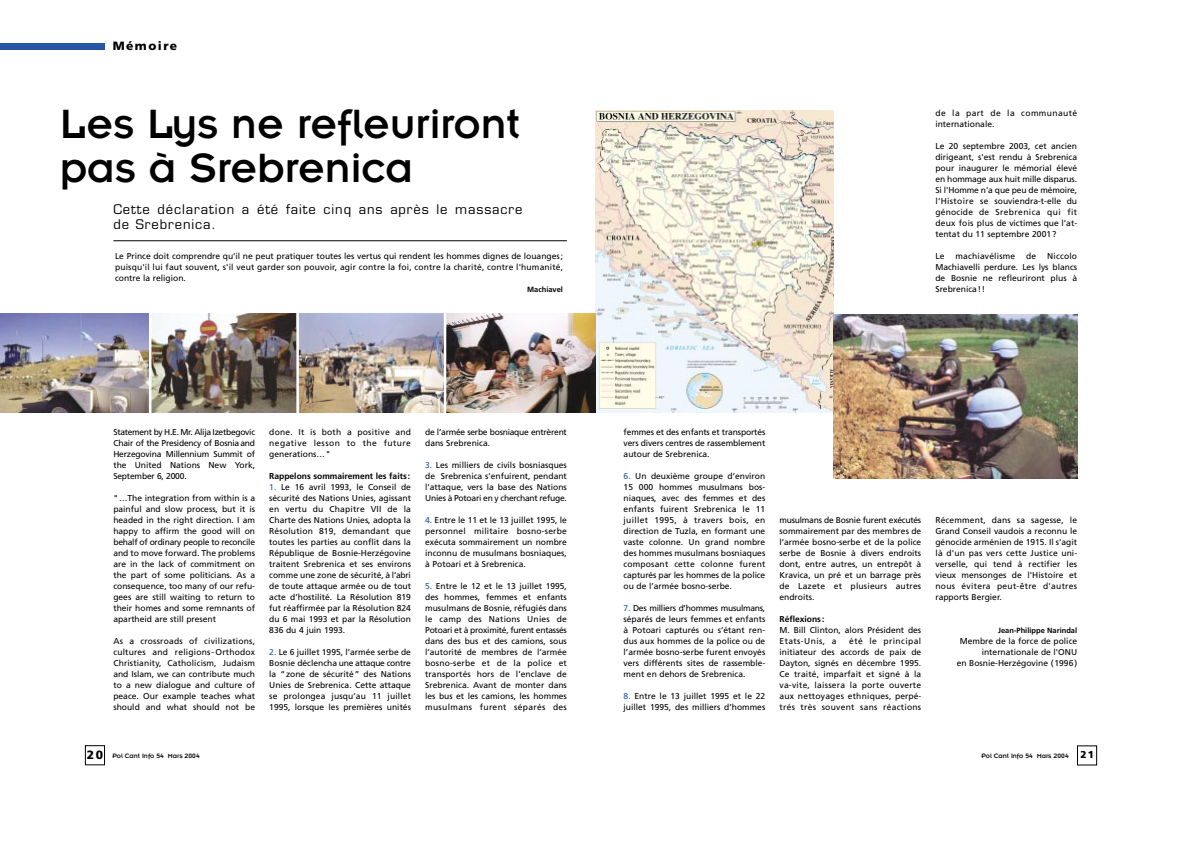
<style>
.page{position:relative;width:1191px;height:842px;background:#fff}
.page>*{position:absolute;margin:0;border:0;box-sizing:border-box;transform-origin:0 0}
.t1{font:45px/44px "Insignia";color:#000}
.t2{font:13px/15px "Eurostile";letter-spacing:.07em;color:#000}
.t3{font:900 12px "Frutiger";letter-spacing:.12em;color:#000}
.t4{font:8.5px/11px "Frutiger";color:#000;text-align:justify}
.t5{font:8.5px/11px "Frutiger";letter-spacing:-.03em;color:#000}
.t6{font:700 8.5px "Frutiger";color:#000}
.t7{font:8.5px/11px "Frutiger";letter-spacing:.045em;color:#000}
.t8{font:8.5px "Frutiger";letter-spacing:.02em;color:#000}
.t9{font:700 7.5px "Frutiger";color:#000}
.t10{font:7px "Insignia";color:#000}
.s1{color:#2556a3}
.s2{font-family:"Frutiger";font-weight:900;font-size:12px}
.s3{font-family:"Frutiger";font-weight:900;font-size:10px}
</style>
<div class="page">
<div style="left:1077px;top:746px;width:20px;height:19px;border:1px solid #000"></div>
<hr style="left:113px;top:241px;width:454px;height:1px;background:#000">
<div style="left:0;top:44px;width:105px;height:6px;background:#2556a3"></div>
<div style="left:85px;top:745px;width:20px;height:20px;border:1px solid #000"></div>
<img style="left:595px;top:111px;width:238px;height:302px">
<img style="left:833px;top:314px;width:244px;height:165px">
<img style="left:0;top:314px;width:595px;height:99px">
<hr style="left:149px;top:312px;width:2px;height:104px;background:#fff">
<hr style="left:296px;top:312px;width:3px;height:104px;background:#fff">
<hr style="left:444px;top:311px;width:2px;height:104px;background:#fff">
<h3 class="t3" style="left:113px;top:41px;width:66px">Mémoire</h3>
<h1 class="t1" style="left:60px;top:105px;width:462px">Les Lys ne refleuriront pas à Srebrenica</h1>
<h2 class="t2" style="left:113px;top:203px;width:411px">Cette déclaration a été faite cinq ans après le massacre de Srebrenica.</h2>
<p class="t4" style="left:115px;top:251px;width:450px">Le Prince doit comprendre qu'il ne peut pratiquer toutes les vertus qui rendent les hommes dignes de louanges; puisqu'il lui faut souvent, s'il veut garder son pouvoir, agir contre la foi, contre la charité, contre l'humanité, contre la religion.</p>
<p class="t9" style="left:527px;top:286px;width:37px">Machiavel</p>
<p class="t4" style="left:113px;top:427px;width:143px">Statement by H.E. Mr. Alija Izetbegovic Chair of the Presidency of Bosniaand Herzegovina Millennium Summit of the United Nations New York, September 6, 2000.</p>
<p class="t4" style="left:113px;top:493px;width:143px">"…The integration from within is a painful and slow process, but it is headed in the right direction. I am happy to affirm the good will on behalf of ordinary people to reconcile and to move forward. The problems are in the lack of commitment on the part of some politicians. As a consequence, too many of our refu&shy;gees are still waiting to return to their homes and some remnants of apartheid are still present</p>
<p class="t4" style="left:113px;top:636px;width:143px">As a crossroads of civilizations, cultures and religions-Orthodox Christianity, Catholicism, Judaism and Islam, we can contribute much to a new dialogue and culture of peace. Our example teaches what should and what should not be</p>
<p class="t4" style="left:269px;top:427px;width:143px">done. It is both a positive and negative lesson to the future generations…"</p>
<p class="t6" style="left:269px;top:472px;width:142px">Rappelons sommairement les faits:</p>
<p class="t4" style="left:269px;top:482px;width:143px"><span class="s1">1.</span> Le 16 avril 1993, le Conseil de sécurité des Nations Unies, agissant en vertu du Chapitre VII de la Charte des Nations Unies, adopta la Résolution 819, demandant que toutes les parties au conflit dans la République de Bosnie-Herzégovine traitent Srebrenica et ses environs comme une zone de sécurité, à l’abri de toute attaque armée ou de tout acte d’hostilité. La Résolution 819 fut réaffirmée par la Résolution 824 du 6 mai 1993 et par la Résolution 836 du 4 juin 1993.</p>
<p class="t4" style="left:269px;top:647px;width:143px"><span class="s1">2.</span> Le 6 juillet 1995, l’armée serbe de Bosnie déclencha une attaque contre la “zone de sécurité” des Nations Unies de Srebrenica. Cette attaque se prolongea jusqu’au 11 juillet 1995, lorsque les premières unités</p>
<p class="t5" style="left:425px;top:427px;width:143px">de l’armée serbe bosniaque entrèrent dans Srebrenica.</p>
<p class="t4" style="left:425px;top:460px;width:143px"><span class="s1">3.</span> Les milliers de civils bosniasques de Srebrenica s'enfuirent, pendant l'attaque, vers la base des Nations Unies à Potoari en y cherchant refuge.</p>
<p class="t4" style="left:425px;top:515px;width:143px"><span class="s1">4.</span> Entre le 11 et le 13 juillet 1995, le personnel militaire bosno-serbe exécuta sommairement un nombre inconnu de musulmans bosniaques, à Potoari et à Srebrenica.</p>
<p class="t4" style="left:425px;top:581px;width:143px"><span class="s1">5.</span> Entre le 12 et le 13 juillet 1995, des hommes, femmes et enfants musulmans de Bosnie, réfugiés dans le camp des Nations Unies de Potoari et à proximité, furent entassés dans des bus et des camions, sous l’autorité de membres de l’armée bosno-serbe et de la police et transportés hors de l’enclave de Srebrenica. Avant de monter dans les bus et les camions, les hommes musulmans furent séparés des</p>
<p class="t10" style="left:87px;top:753px;width:114px"><span class="s2">20</span> Pol Cant Info 54 Mars 2004</p>
<p class="t7" style="left:935px;top:108px;width:143px">de la part de la communauté internationale.</p>
<p class="t4" style="left:935px;top:141px;width:143px">Le 20 septembre 2003, cet ancien dirigeant, s'est rendu à Srebrenica pour inaugurer le mémorial élevé en hommage aux huit mille disparus.<br>Si l'Homme n'a que peu de mémoire, l'Histoire se souviendra-t-elle du génocide de Srebrenica qui fit deux fois plus de victimes que l'at&shy;tentat du 11 septembre 2001?</p>
<p class="t4" style="left:935px;top:251px;width:11px">Le</p>
<p class="t8" style="left:955px;top:252px;width:61px">machiavélisme</p>
<p class="t4" style="left:1026px;top:251px;width:12px">de</p>
<p class="t4" style="left:935px;top:251px;width:143px;text-indent:112px">Niccolo Machiavelli perdure. Les lys blancs de Bosnie ne refleuriront plus à Srebrenica!!</p>
<p class="t4" style="left:624px;top:427px;width:143px">femmes et des enfants et transportés vers divers centres de rassemblement autour de Srebrenica.</p>
<p class="t4" style="left:624px;top:471px;width:143px"><span class="s1">6.</span> Un deuxième groupe d’environ 15 000 hommes musulmans bos&shy;niaques, avec des femmes et des enfants fuirent Srebrenica le 11 juillet 1995, à travers bois, en direction de Tuzla, en formant une vaste colonne. Un grand nombre des hommes musulmans bosniaques composant cette colonne furent capturés par les hommes de la police ou de l’armée bosno-serbe.</p>
<p class="t4" style="left:624px;top:603px;width:143px"><span class="s1">7.</span> Des milliers d’hommes musulmans, séparés de leurs femmes et enfants à Potoari capturés ou s’étant ren&shy;dus aux hommes de la police ou de l’armée bosno-serbe furent envoyés vers différents sites de rassemble&shy;ment en dehors de Srebrenica.</p>
<p class="t4" style="left:624px;top:691px;width:143px"><span class="s1">8.</span> Entre le 13 juillet 1995 et le 22 juillet 1995, des milliers d’hommes</p>
<p class="t4" style="left:780px;top:515px;width:143px">musulmans de Bosnie furent exécutés sommairement par des membres de l’armée bosno-serbe et de la police serbe de Bosnie à divers endroits dont, entre autres, un entrepôt à Kravica, un pré et un barrage près de Lazete et plusieurs autres endroits.</p>
<p class="t6" style="left:780px;top:615px;width:46px">Réflexions:</p>
<p class="t4" style="left:780px;top:625px;width:143px">M. Bill Clinton, alors Président des<br>Etats-Unis, a</p>
<p class="t4" style="left:780px;top:636px;width:143px;text-indent:70px">été le principal initiateur des accords de paix de Dayton, signés en décembre 1995.<br>Ce traité, imparfait et signé à la va-vite, laissera la porte ouverte aux nettoyages ethniques, perpé&shy;trés très souvent sans réactions</p>
<p class="t4" style="left:935px;top:515px;width:143px">Récemment, dans sa sagesse, le Grand Conseil vaudois a reconnu le génocide arménien de 1915. Il s'agit là d'un pas vers cette Justice uni&shy;verselle, qui tend à rectifier les vieux mensonges de l'Histoire et nous évitera peut-être d'autres rapports Bergier.</p>
<p class="t9" style="left:998px;top:627px;width:80px">Jean-Philippe Narindal</p>
<p class="t4" style="left:957px;top:636px;width:122px;text-align:right">Membre de la force de police internationale de l'ONU<br>en Bosnie-Herzégovine (1996)</p>
<p class="t10" style="left:981px;top:753px;width:114px">Pol Cant Info 54 Mars 2004 <span class="s3">21</span></p>
</div>
